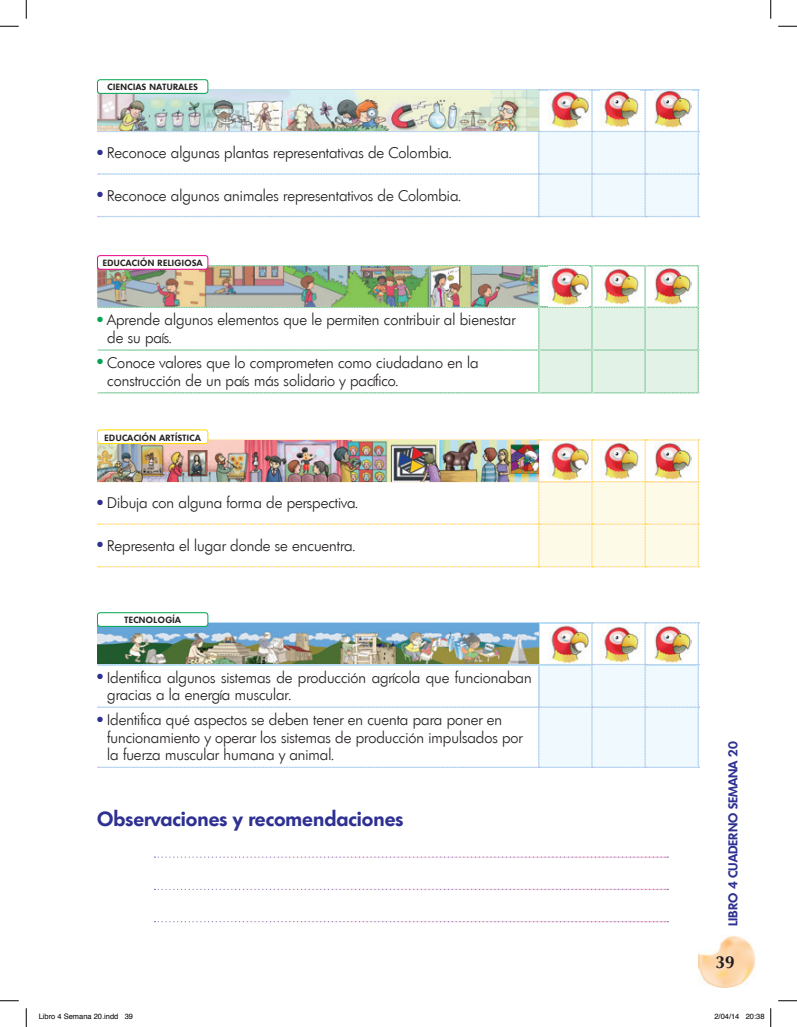
<style>
.page{position:relative;width:797px;height:1027px;background:#fff}
.page>*{position:absolute;margin:0;border:0;box-sizing:border-box;transform-origin:0 0}
.t1{font:600 20px "Limerick";color:#2e3092}
.t2{font:700 17.5px "Optima";color:#231f20}
.t3{font:300 15px/17.5px "Limerick";color:#231f20}
.t4{font:600 12.5px "Limerick";color:#2e3092}
.t5{font:600 8.75px "Limerick";letter-spacing:.05em;color:#231f20}
.t6{font:7.5px "Helvetica";color:#000}
</style>
<div class="page">
<img style="left:698px;top:936px;width:57px;height:51px">
<svg style="left:154px;top:856px;width:514px;height:2px"></svg>
<svg style="left:154px;top:889px;width:514px;height:1px"></svg>
<svg style="left:154px;top:921px;width:514px;height:1px"></svg>
<svg style="left:98px;top:89px;width:601px;height:128px"></svg>
<svg style="left:97px;top:622px;width:602px;height:146px"></svg>
<svg style="left:98px;top:439px;width:601px;height:128px"></svg>
<img style="left:97px;top:90px;width:441px;height:41px">
<div style="left:97px;top:80px;width:111px;height:13px;background:#fff;border-radius:3px"></div>
<div style="left:97px;top:79px;width:111px;height:15px;border:1px solid #00a54f;border-radius:3px"></div>
<svg style="left:97px;top:265px;width:602px;height:128px"></svg>
<img style="left:97px;top:623px;width:442px;height:41px">
<img style="left:538px;top:625px;width:1px;height:37px">
<img style="left:97px;top:441px;width:441px;height:40px">
<div style="left:97px;top:256px;width:111px;height:13px;background:#fff;border-radius:3px"></div>
<div style="left:97px;top:255px;width:111px;height:15px;border:1px solid #ed028c;border-radius:3px"></div>
<div style="left:97px;top:613px;width:111px;height:13px;background:#fff;border-radius:3px"></div>
<div style="left:97px;top:612px;width:111px;height:15px;border:1px solid #00a54f;border-radius:3px"></div>
<div style="left:97px;top:430px;width:111px;height:14px;background:#fff;border-radius:3px"></div>
<div style="left:97px;top:430px;width:111px;height:14px;border:1px solid #ffdc01;border-radius:3px"></div>
<img style="left:548px;top:90px;width:41px;height:40px">
<img style="left:548px;top:267px;width:41px;height:39px">
<img style="left:548px;top:442px;width:41px;height:40px">
<img style="left:548px;top:625px;width:41px;height:40px">
<img style="left:655px;top:90px;width:36px;height:38px">
<img style="left:655px;top:268px;width:36px;height:38px">
<img style="left:655px;top:442px;width:36px;height:38px">
<img style="left:655px;top:626px;width:36px;height:38px">
<img style="left:601px;top:91px;width:38px;height:36px">
<img style="left:601px;top:268px;width:38px;height:37px">
<img style="left:601px;top:443px;width:38px;height:36px">
<img style="left:601px;top:626px;width:38px;height:37px">
<svg style="left:0;top:25px;width:19px;height:2px"></svg>
<svg style="left:778px;top:25px;width:19px;height:2px"></svg>
<svg style="left:0;top:1000px;width:19px;height:1px"></svg>
<svg style="left:778px;top:1000px;width:19px;height:1px"></svg>
<svg style="left:25px;top:0;width:2px;height:19px"></svg>
<svg style="left:25px;top:1008px;width:2px;height:19px"></svg>
<svg style="left:770px;top:0;width:1px;height:19px"></svg>
<svg style="left:770px;top:1008px;width:1px;height:19px"></svg>
<p class="t5" style="left:107px;top:82px;width:92px">CIENCIAS NATURALES</p>
<p class="t3" style="left:97px;top:144px;width:355px"><sup>●</sup> Reconoce algunas plantas representativas de Colombia.</p>
<p class="t3" style="left:97px;top:187px;width:365px"><sup>●</sup> Reconoce algunos animales representativos de Colombia.</p>
<p class="t5" style="left:103px;top:258px;width:101px">EDUCACIÓN RELIGIOSA</p>
<p class="t3" style="left:107px;top:311px;width:409px;text-indent:-10px"><sup>●</sup> Aprende algunos elementos que le permiten contribuir al bienestar de su país.</p>
<p class="t3" style="left:107px;top:354px;width:373px;text-indent:-10px"><sup>●</sup> Conoce valores que lo comprometen como ciudadano en la construcción de un país más solidario y pacífico.</p>
<p class="t5" style="left:105px;top:432px;width:98px">EDUCACIÓN ARTÍSTICA</p>
<p class="t3" style="left:97px;top:494px;width:262px"><sup>●</sup> Dibuja con alguna forma de perspectiva.</p>
<p class="t3" style="left:97px;top:537px;width:259px"><sup>●</sup> Representa el lugar donde se encuentra.</p>
<p class="t5" style="left:124px;top:615px;width:58px">TECNOLOGÍA</p>
<p class="t3" style="left:107px;top:668px;width:426px;text-indent:-10px"><sup>●</sup> Identifica algunos sistemas de producción agrícola que funcionaban gracias a la energía muscular.</p>
<p class="t3" style="left:107px;top:711px;width:417px;text-indent:-10px"><sup>●</sup> Identifica qué aspectos se deben tener en cuenta para poner en funcionamiento y operar los sistemas de producción impulsados por la fuerza muscular humana y animal.</p>
<h1 class="t1" style="left:97px;top:805px;width:308px">Observaciones y recomendaciones</h1>
<p class="t4" style="left:725px;top:926px;width:186px;rotate:-90deg">LIBRO 4 CUADERNO SEMANA 20</p>
<p class="t2" style="left:715px;top:952px;width:21px">39</p>
<p class="t6" style="left:39px;top:1011px;width:96px">Libro 4 Semana 20.indd 39</p>
<p class="t6" style="left:714px;top:1011px;width:52px">2/04/14 20:38</p>
</div>
